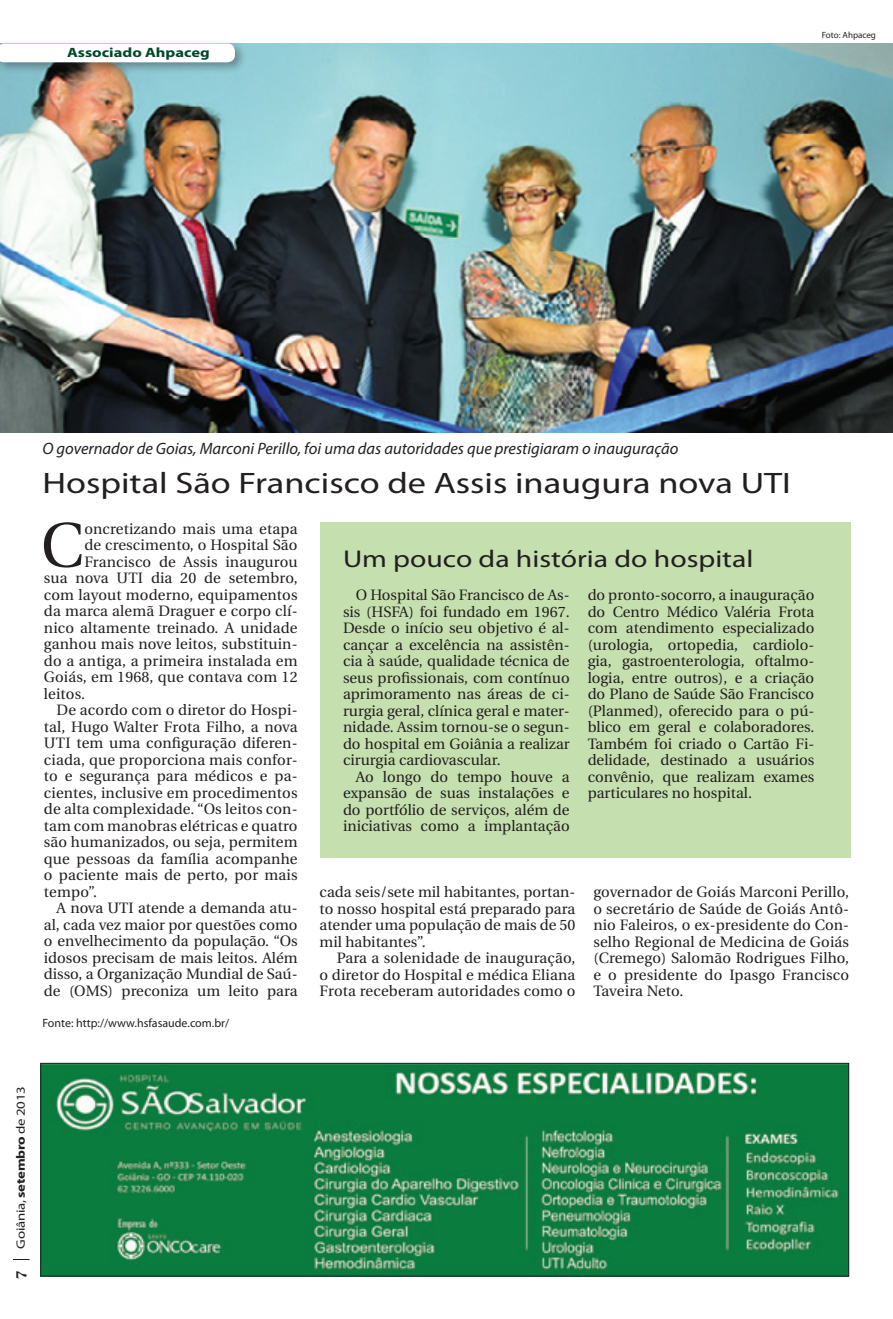
<style>
.page{position:relative;width:893px;height:1319px;background:#fff}
.page>*{position:absolute;margin:0;border:0;box-sizing:border-box;transform-origin:0 0}
.t1{font:62.7px "Utopia";color:#231f20}
.t2{font:29.7px "Myriad Pro";color:#231f20;scale:1.22 1}
.t3{font:24.3px "Myriad Pro";color:#231f20;scale:1.22 1}
.t4{font:italic 16.5px "Myriad Pro";color:#231f20}
.t5{font:15px/16.5px "Utopia";letter-spacing:.01em;color:#231f20;text-align:justify}
.t6{font:700 15px "Utopia";color:#231f20}
.t7{font:700 13.5px "Myriad Pro";color:#014829;scale:1.22 1}
.t8{font:12.15px "Myriad Pro";letter-spacing:-.02em;color:#231f20;scale:1.22 1}
.t9{font:12px "Myriad Pro";color:#231f20}
.t10{font:9px "Myriad Pro";color:#231f20}
.s1{font-weight:700}
</style>
<div class="page">
<img style="left:0;top:44px;width:893px;height:388px">
<div style="left:320px;top:522px;width:530px;height:335px;background:#c5e0ae"></div>
<div style="left:0;top:40px;width:247px;height:35px;background:#231f20;opacity:.4"></div>
<svg style="left:0;top:44px;width:235px;height:18px"></svg>
<img style="left:42px;top:1064px;width:805px;height:210px">
<div style="left:40px;top:1062px;width:809px;height:214px;border:1px solid #231f20"></div>
<p class="t7" style="left:67px;top:44px;width:118px">Associado Ahpaceg</p>
<p class="t10" style="left:822px;top:29px;width:56px">Foto: Ahpaceg</p>
<p class="t4" style="left:43px;top:438px;width:637px">O governador de Goias, Marconi Perillo, foi uma das autoridades que prestigiaram o inauguração</p>
<p class="t2" style="left:43px;top:464px;width:615px">Hospital São Francisco de Assis inaugura nova UTI</p>
<p class="t1" style="left:41px;top:510px;width:44px">C</p>
<p class="t5" style="left:84px;top:520px;width:215px">oncretizando mais uma etapa</p>
<p class="t5" style="left:84px;top:537px;width:215px">de crescimento, o Hospital São</p>
<p class="t5" style="left:84px;top:553px;width:215px">Francisco de Assis inaugurou</p>
<p class="t5" style="left:44px;top:570px;width:255px">sua nova UTI dia 20 de setembro,</p>
<p class="t5" style="left:44px;top:586px;width:255px">com layout moderno, equipamentos</p>
<p class="t5" style="left:44px;top:603px;width:255px">da marca alemã Draguer e corpo clí-</p>
<p class="t5" style="left:44px;top:619px;width:255px">nico altamente treinado. A unidade</p>
<p class="t5" style="left:44px;top:636px;width:255px">ganhou mais nove leitos, substituin-</p>
<p class="t5" style="left:44px;top:652px;width:255px">do a antiga, a primeira instalada em</p>
<p class="t5" style="left:44px;top:669px;width:255px">Goiás, em 1968, que contava com 12</p>
<p class="t5" style="left:44px;top:685px;width:43px">leitos.</p>
<p class="t5" style="left:44px;top:702px;width:255px;text-indent:13px">De acordo com o diretor do Hospi&shy;tal, Hugo Walter Frota Filho, a nova UTI tem uma configuração diferen&shy;ciada, que proporciona mais confor&shy;to e segurança para médicos e pa&shy;cientes, inclusive em procedimentos de alta complexidade. “Os leitos con&shy;tam com manobras elétricas e quatro são humanizados, ou seja, permitem que pessoas da família acompanhe o paciente mais de perto, por mais tempo”.</p>
<p class="t5" style="left:44px;top:900px;width:255px;text-indent:13px">A nova UTI atende a demanda atu&shy;al, cada vez maior por questões como o envelhecimento da população. “Os idosos precisam de mais leitos. Além disso, a Organização Mundial de Saú&shy;de (OMS) preconiza um leito para</p>
<p class="t3" style="left:343px;top:543px;width:338px">Um pouco da história do hospital</p>
<p class="t5" style="left:343px;top:587px;width:228px;text-indent:13px">O Hospital São Francisco de As&shy;sis (HSFA) foi fundado em 1967.<br>Desde o início seu objetivo é al&shy;cançar a excelência na assistên&shy;cia à saúde, qualidade técnica de seus profissionais, com contínuo aprimoramento nas áreas de ci&shy;rurgia geral, clínica geral e mater&shy;nidade. Assim tornou-se o segun&shy;do hospital em Goiânia a realizar cirurgia cardiovascular.</p>
<p class="t5" style="left:343px;top:768px;width:228px;text-indent:13px">Ao longo do tempo houve a expansão de suas instalações e do portfólio de serviços, além de iniciativas como a implantação</p>
<p class="t5" style="left:588px;top:587px;width:228px">do pronto-socorro, a inauguração do Centro Médico Valéria Frota com atendimento especializado (urologia, ortopedia, cardiolo&shy;gia, gastroenterologia, oftalmo&shy;logia, entre outros), e a criação do Plano de Saúde São Francisco (Planmed), oferecido para o pú&shy;blico em geral e colaboradores.<br>Também foi criado o Cartão Fi&shy;delidade, destinado a usuários convênio, que realizam exames particulares no hospital.</p>
<p class="t5" style="left:320px;top:883px;width:257px">cada seis/sete mil habitantes, portan&shy;to nosso hospital está preparado para atender uma população de mais de 50 mil habitantes”.</p>
<p class="t5" style="left:320px;top:949px;width:257px;text-indent:17px">Para a solenidade de inauguração, o diretor do Hospital e médica Eliana Frota receberam autoridades como o</p>
<p class="t5" style="left:593px;top:883px;width:257px">governador de Goiás Marconi Perillo, o secretário de Saúde de Goiás Antô&shy;nio Faleiros, o ex-presidente do Con&shy;selho Regional de Medicina de Goiás (Cremego) Salomão Rodrigues Filho, e o presidente do Ipasgo Francisco Taveira Neto.</p>
<p class="t9" style="left:43px;top:1015px;width:188px">Fonte: http://www.hsfasaude.com.br/</p>
<p class="t8" style="left:13px;top:1248px;width:134px;rotate:-90deg">Goiânia, <span class="s1">setembro</span> de 2013</p>
<p class="t6" style="left:13px;top:1278px;width:10px;rotate:-90deg">7</p>
</div>
